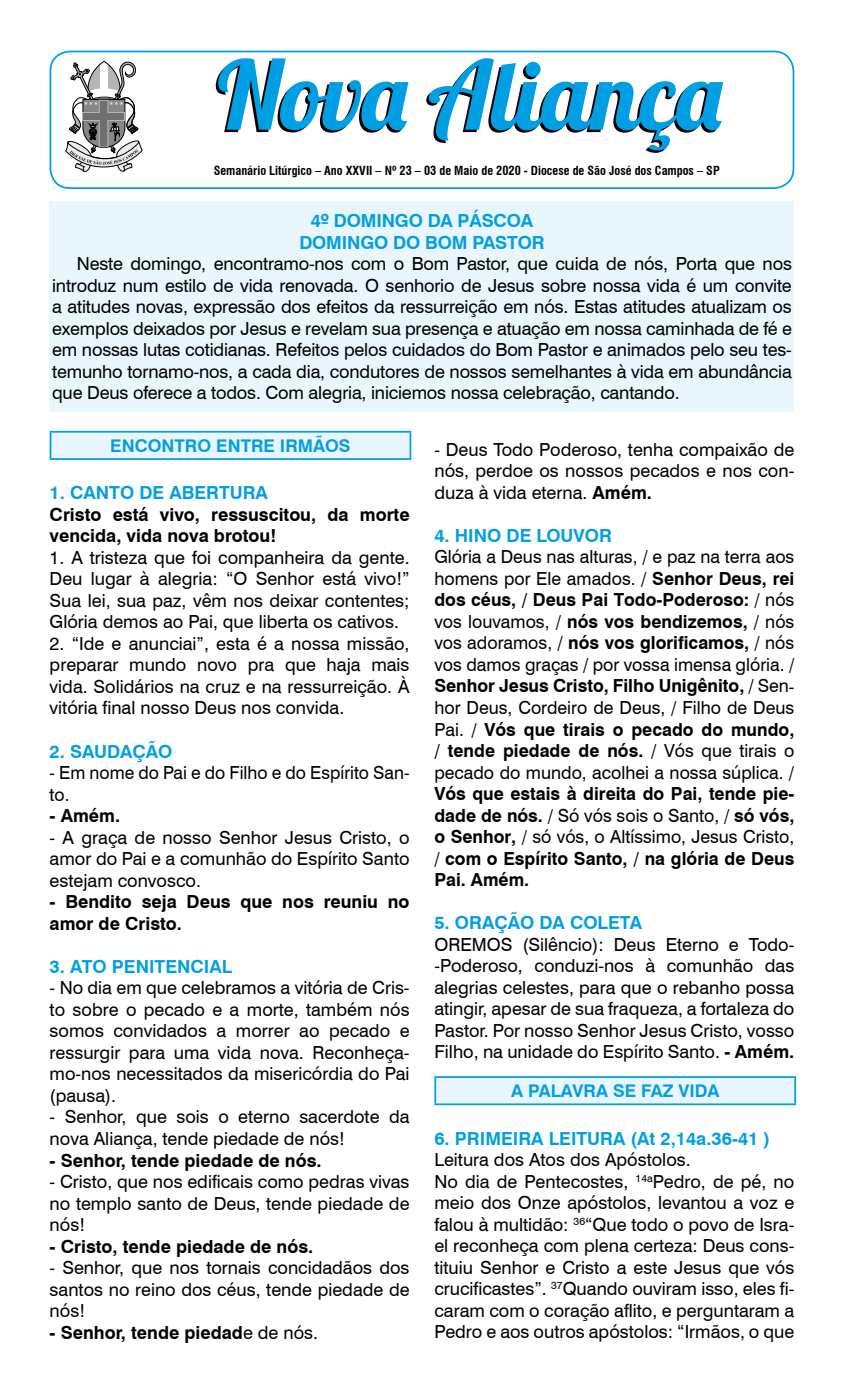
<style>
.page{position:relative;width:844px;height:1389px;background:#fff}
.page>*{position:absolute;margin:0;border:0;box-sizing:border-box;transform-origin:0 0}
.t1{font:95.2px "Lobster 1.4";color:#009fe3}
.t2{font:18.03px/21.5px "Swiss 721 BT";color:#000;text-align:justify}
.t3{font:700 18.03px/21.5px "Swiss 721 BT";color:#000}
.t4{font:700 18.03px/21.5px "Swiss 721 BT";color:#009fe3;text-align:center}
.t5{font:700 17.5px "Swiss 721 BT";color:#009fe3}
.t6{font:700 condensed 12.25px "Swiss 721 BT";color:#000}
.s1{font-weight:400}
.s2{font-weight:700}
</style>
<div class="page">
<div style="left:49px;top:51px;width:745px;height:138px;border:2px solid #009fe3;border-radius:20px"></div>
<svg style="left:65px;top:60px;width:77px;height:112px"></svg>
<div style="left:50px;top:201px;width:744px;height:211px;background:#eaf6fe"></div>
<div style="left:50px;top:432px;width:360px;height:27px;background:#eaf6fe"></div>
<hr style="left:50px;top:431px;width:361px;height:2px;background:#009fe3">
<svg style="left:50px;top:433px;width:1px;height:25px"></svg>
<hr style="left:409px;top:433px;width:2px;height:25px;background:#009fe3">
<hr style="left:50px;top:458px;width:361px;height:2px;background:#009fe3">
<div style="left:435px;top:1077px;width:360px;height:27px;background:#eaf6fe"></div>
<hr style="left:434px;top:1076px;width:361px;height:2px;background:#009fe3">
<hr style="left:434px;top:1078px;width:2px;height:25px;background:#009fe3">
<svg style="left:794px;top:1078px;width:1px;height:25px"></svg>
<hr style="left:434px;top:1103px;width:361px;height:2px;background:#009fe3">
<h1 class="t1" style="left:218px;top:35px;width:505px">Nova Aliança</h1>
<p class="t6" style="left:213px;top:163px;width:507px">Semanário Litúrgico – Ano XXVII – Nº 23 – 03 de Maio de 2020 - Diocese de São José dos Campos – SP</p>
<p class="t4" style="left:299px;top:209px;width:247px">4º DOMINGO DA PÁSCOA<br>DOMINGO DO BOM PASTOR</p>
<p class="t2" style="left:52px;top:252px;width:741px;text-indent:25px">Neste domingo, encontramo-nos com o Bom Pastor, que cuida de nós, Porta que nos introduz num estilo de vida renovada. O senhorio de Jesus sobre nossa vida é um convite a atitudes novas, expressão dos efeitos da ressurreição em nós. Estas atitudes atualizam os exemplos deixados por Jesus e revelam sua presença e atuação em nossa caminhada de fé e em nossas lutas cotidianas. Refeitos pelos cuidados do Bom Pastor e animados pelo seu tes&shy;temunho tornamo-nos, a cada dia, condutores de nossos semelhantes à vida em abundância que Deus oferece a todos. Com alegria, iniciemos nossa celebração, cantando.</p>
<p class="t5" style="left:110px;top:434px;width:242px">ENCONTRO ENTRE IRMÃOS</p>
<p class="t4" style="left:50px;top:481px;width:220px">1. CANTO DE ABERTURA</p>
<p class="t3" style="left:50px;top:503px;width:361px">Cristo está vivo, ressuscitou, da morte vencida, vida nova brotou!</p>
<p class="t2" style="left:50px;top:546px;width:361px">1. A tristeza que foi companheira da gente.<br>Deu lugar à alegria: “O Senhor está vivo!” Sua lei, sua paz, vêm nos deixar contentes; Glória demos ao Pai, que liberta os cativos.</p>
<p class="t2" style="left:50px;top:632px;width:361px">2. “Ide e anunciai”, esta é a nossa missão, preparar mundo novo pra que haja mais vida. Solidários na cruz e na ressurreição. À vitória final nosso Deus nos convida.</p>
<p class="t4" style="left:50px;top:740px;width:124px">2. SAUDAÇÃO</p>
<p class="t2" style="left:50px;top:761px;width:361px">- Em nome do Pai e do Filho e do Espírito San&shy;to.</p>
<p class="t3" style="left:50px;top:804px;width:72px">- Amém.</p>
<p class="t2" style="left:50px;top:826px;width:361px">- A graça de nosso Senhor Jesus Cristo, o amor do Pai e a comunhão do Espírito Santo estejam convosco.</p>
<p class="t3" style="left:50px;top:890px;width:361px">- Bendito seja Deus que nos reuniu no amor de Cristo.</p>
<p class="t4" style="left:50px;top:955px;width:184px">3. ATO PENITENCIAL</p>
<p class="t2" style="left:50px;top:976px;width:361px">- No dia em que celebramos a vitória de Cris&shy;to sobre o pecado e a morte, também nós somos convidados a morrer ao pecado e ressurgir para uma vida nova. Reconheça&shy;mo-nos necessitados da misericórdia do Pai (pausa).</p>
<p class="t2" style="left:50px;top:1106px;width:361px">- Senhor, que sois o eterno sacerdote da nova Aliança, tende piedade de nós!</p>
<p class="t3" style="left:50px;top:1149px;width:273px">- Senhor, tende piedade de nós.</p>
<p class="t2" style="left:50px;top:1170px;width:361px">- Cristo, que nos edificais como pedras vivas no templo santo de Deus, tende piedade de nós!</p>
<p class="t3" style="left:50px;top:1235px;width:265px">- Cristo, tende piedade de nós.</p>
<p class="t2" style="left:50px;top:1256px;width:361px">- Senhor, que nos tornais concidadãos dos santos no reino dos céus, tende piedade de nós!</p>
<p class="t3" style="left:50px;top:1321px;width:270px">- Senhor, tende piedad<span class="s1">e de nós.</span></p>
<p class="t2" style="left:434px;top:438px;width:361px">- Deus Todo Poderoso, tenha compaixão de nós, perdoe os nossos pecados e nos con&shy;duza à vida eterna. <span class="s2">Amém.</span></p>
<p class="t4" style="left:434px;top:524px;width:179px">4. HINO DE LOUVOR</p>
<p class="t2" style="left:434px;top:545px;width:361px">Glória a Deus nas alturas, / e paz na terra aos homens por Ele amados. / <span class="s2">Senhor Deus, rei dos céus, / Deus Pai Todo-Poderoso:</span> / nós vos louvamos, / <span class="s2">nós vos bendizemos,</span> / nós vos adoramos, / <span class="s2">nós vos glorificamos,</span> / nós vos damos graças / por vossa imensa glória. / <span class="s2">Senhor Jesus Cristo, Filho Unigênito,</span> / Sen&shy;hor Deus, Cordeiro de Deus, / Filho de Deus Pai. / <span class="s2">Vós que tirais o pecado do mundo, / tende piedade de nós.</span> / Vós que tirais o pecado do mundo, acolhei a nossa súplica. /</p>
<p class="t3" style="left:434px;top:782px;width:361px;text-align:justify">Vós que estais à direita do Pai, tende pie&shy;dade de nós. <span class="s1">/ Só vós sois o Santo, /</span> só vós, o Senhor, <span class="s1">/ só vós, o Altíssimo, Jesus Cristo, /</span> com o Espírito Santo, / na glória de Deus Pai. Amém.</p>
<p class="t4" style="left:434px;top:912px;width:209px">5. ORAÇÃO DA COLETA</p>
<p class="t2" style="left:434px;top:933px;width:361px">OREMOS (Silêncio): Deus Eterno e Todo--Poderoso, conduzi-nos à comunhão das alegrias celestes, para que o rebanho possa atingir, apesar de sua fraqueza, a fortaleza do Pastor. Por nosso Senhor Jesus Cristo, vosso Filho, na unidade do Espírito Santo. <span class="s2">- Amém.</span></p>
<p class="t5" style="left:511px;top:1079px;width:210px">A PALAVRA SE FAZ VIDA</p>
<p class="t4" style="left:434px;top:1127px;width:337px">6. PRIMEIRA LEITURA (At 2,14a.36-41 )</p>
<p class="t2" style="left:434px;top:1148px;width:361px;text-align:left">Leitura dos Atos dos Apóstolos.<br>No dia de Pentecostes, <sup>14a</sup>Pedro, de pé, no meio dos Onze apóstolos, levantou a voz e falou à multidão: <sup>36</sup>“Que todo o povo de Isra&shy;el reconheça com plena certeza: Deus cons&shy;tituiu Senhor e Cristo a este Jesus que vós crucificastes”. <sup>37</sup>Quando ouviram isso, eles fi&shy;caram com o coração aflito, e perguntaram a Pedro e aos outros apóstolos: “Irmãos, o que</p>
</div>
